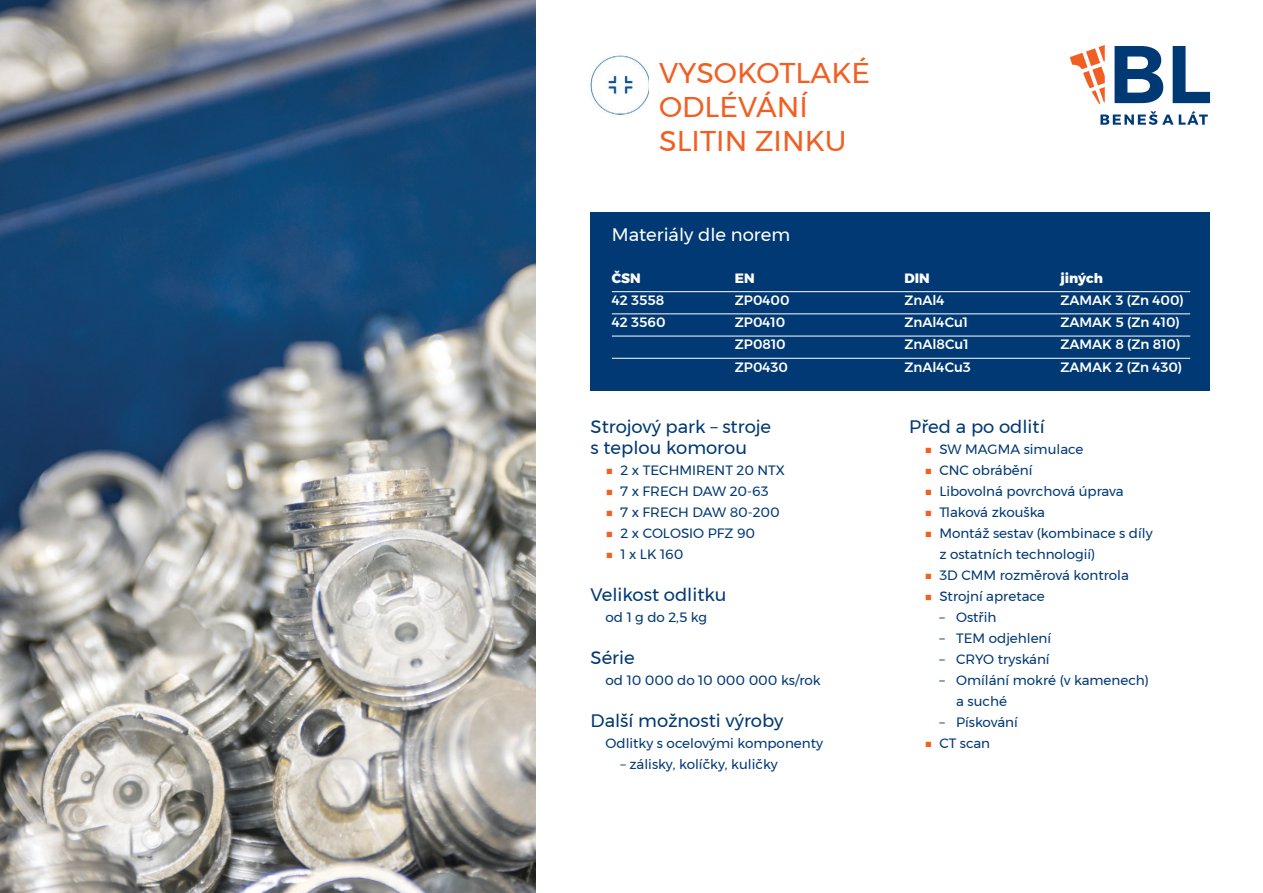
<style>
.page{position:relative;width:1263px;height:893px;background:#fff}
.page>*{position:absolute;margin:0;border:0;box-sizing:border-box;transform-origin:0 0}
.t1{font:28.5px "Montserrat";color:#f15f22}
.t2{font:18px "Montserrat";color:#003974}
.t3{font:18px "Montserrat";color:#fff}
.t4{font:13.5px "Montserrat";color:#003974}
.t5{font:500 13.5px "Montserrat";color:#fff}
.t6{font:800 13.5px "Montserrat";color:#fff}
.s1{color:#f15f22}
</style>
<div class="page">
<svg style="left:1114px;top:46px;width:49px;height:57px"></svg>
<svg style="left:1173px;top:46px;width:37px;height:57px"></svg>
<svg style="left:1100px;top:111px;width:73px;height:14px"></svg>
<svg style="left:1179px;top:111px;width:29px;height:14px"></svg>
<svg style="left:1070px;top:45px;width:35px;height:59px"></svg>
<img style="left:0;top:0;width:536px;height:893px">
<div style="left:591px;top:213px;width:619px;height:178px;background:#003974"></div>
<hr style="left:612px;top:291px;width:578px;height:1px;background:#fff">
<hr style="left:612px;top:313px;width:578px;height:1px;background:#fff">
<hr style="left:612px;top:336px;width:578px;height:1px;background:#fff">
<hr style="left:612px;top:358px;width:578px;height:1px;background:#fff">
<img style="left:590px;top:55px;width:58px;height:60px">
<p class="t1" style="left:659px;top:51px;width:212px">VYSOKOTLAKÉ</p>
<p class="t1" style="left:659px;top:85px;width:150px">ODLÉVÁNÍ</p>
<p class="t1" style="left:659px;top:119px;width:189px">SLITIN ZINKU</p>
<p class="t3" style="left:612px;top:221px;width:180px">Materiály dle norem</p>
<p class="t6" style="left:612px;top:267px;width:30px">ČSN</p>
<p class="t6" style="left:735px;top:267px;width:21px">EN</p>
<p class="t6" style="left:904px;top:267px;width:27px">DIN</p>
<p class="t6" style="left:1060px;top:267px;width:44px">jiných</p>
<p class="t5" style="left:612px;top:290px;width:54px">42 3558</p>
<p class="t5" style="left:735px;top:290px;width:56px">ZP0400</p>
<p class="t5" style="left:904px;top:290px;width:42px">ZnAl4</p>
<p class="t5" style="left:1060px;top:290px;width:125px">ZAMAK 3 (Zn 400)</p>
<p class="t5" style="left:612px;top:312px;width:55px">42 3560</p>
<p class="t5" style="left:735px;top:312px;width:52px">ZP0410</p>
<p class="t5" style="left:904px;top:312px;width:65px">ZnAl4Cu1</p>
<p class="t5" style="left:1060px;top:312px;width:121px">ZAMAK 5 (Zn 410)</p>
<p class="t5" style="left:735px;top:334px;width:52px">ZP0810</p>
<p class="t5" style="left:904px;top:334px;width:66px">ZnAl8Cu1</p>
<p class="t5" style="left:1060px;top:334px;width:122px">ZAMAK 8 (Zn 810)</p>
<p class="t5" style="left:735px;top:356px;width:55px">ZP0430</p>
<p class="t5" style="left:904px;top:356px;width:68px">ZnAl4Cu3</p>
<p class="t5" style="left:1060px;top:356px;width:123px">ZAMAK 2 (Zn 430)</p>
<p class="t2" style="left:591px;top:413px;width:182px">Strojový park – stroje</p>
<p class="t2" style="left:591px;top:434px;width:158px">s teplou komorou</p>
<p class="t4" style="left:606px;top:460px;width:181px"><span class="s1">■</span> 2 x TECHMIRENT 20 NTX</p>
<p class="t4" style="left:606px;top:481px;width:164px"><span class="s1">■</span> 7 x FRECH DAW 20-63</p>
<p class="t4" style="left:606px;top:502px;width:176px"><span class="s1">■</span> 7 x FRECH DAW 80-200</p>
<p class="t4" style="left:606px;top:523px;width:151px"><span class="s1">■</span> 2 x COLOSIO PFZ 90</p>
<p class="t4" style="left:606px;top:544px;width:79px"><span class="s1">■</span> 1 x LK 160</p>
<p class="t2" style="left:591px;top:581px;width:138px">Velikost odlitku</p>
<p class="t4" style="left:606px;top:607px;width:103px">od 1 g do 2,5 kg</p>
<p class="t2" style="left:591px;top:644px;width:46px">Série</p>
<p class="t4" style="left:606px;top:670px;width:217px">od 10 000 do 10 000 000 ks/rok</p>
<p class="t2" style="left:591px;top:707px;width:194px">Další možnosti výroby</p>
<p class="t4" style="left:606px;top:733px;width:219px">Odlitky s ocelovými komponenty</p>
<p class="t4" style="left:621px;top:754px;width:159px">– zálisky, kolíčky, kuličky</p>
<p class="t2" style="left:909px;top:413px;width:137px">Před a po odlití</p>
<p class="t4" style="left:924px;top:439px;width:161px"><span class="s1">■</span> SW MAGMA simulace</p>
<p class="t4" style="left:924px;top:460px;width:110px"><span class="s1">■</span> CNC obrábění</p>
<p class="t4" style="left:924px;top:481px;width:201px"><span class="s1">■</span> Libovolná povrchová úprava</p>
<p class="t4" style="left:924px;top:502px;width:122px"><span class="s1">■</span> Tlaková zkouška</p>
<p class="t4" style="left:924px;top:523px;width:230px"><span class="s1">■</span> Montáž sestav (kombinace s díly</p>
<p class="t4" style="left:939px;top:544px;width:157px">z ostatních technologií)</p>
<p class="t4" style="left:924px;top:565px;width:206px"><span class="s1">■</span> 3D CMM rozměrová kontrola</p>
<p class="t4" style="left:924px;top:586px;width:122px"><span class="s1">■</span> Strojní apretace</p>
<p class="t4" style="left:939px;top:607px;width:59px">– Ostřih</p>
<p class="t4" style="left:939px;top:628px;width:113px">– TEM odjehlení</p>
<p class="t4" style="left:939px;top:649px;width:112px">– CRYO tryskání</p>
<p class="t4" style="left:939px;top:670px;width:211px">– Omílání mokré (v kamenech)</p>
<p class="t4" style="left:956px;top:691px;width:52px">a suché</p>
<p class="t4" style="left:939px;top:712px;width:80px">– Pískování</p>
<p class="t4" style="left:924px;top:733px;width:67px"><span class="s1">■</span> CT scan</p>
</div>
